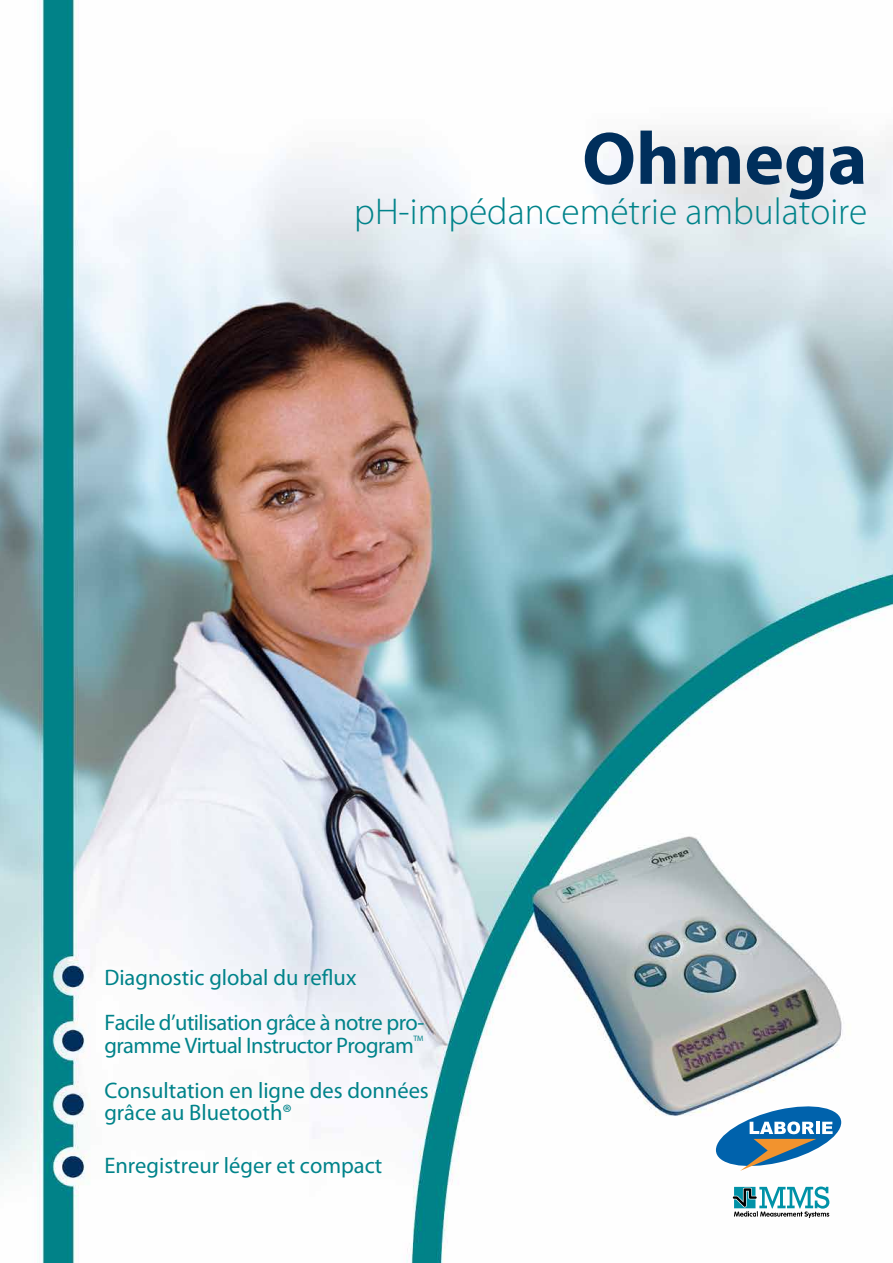
<style>
.page{position:relative;width:893px;height:1263px;background:#fff}
.page>*{position:absolute;margin:0;border:0;box-sizing:border-box;transform-origin:0 0}
.t1{font:700 75px "Myriad Pro";color:#002f5c}
.t2{font:300 37.5px "Myriad Pro";color:#00838a}
.t3{font:22.5px/45px "Myriad Pro";letter-spacing:-.025em;color:#00838a}
.t4{font:22.5px/22.5px "Myriad Pro";color:#00838a}
.t5{font:7.8px "Myriad Pro";color:#00838a}
</style>
<div class="page">
<img style="left:0;top:0;width:893px;height:1263px">
<svg style="left:733px;top:1186px;width:96px;height:32px"></svg>
<svg style="left:716px;top:1102px;width:125px;height:69px"></svg>
<h1 class="t1" style="left:582px;top:110px;width:287px">Ohmega</h1>
<h2 class="t2" style="left:354px;top:191px;width:515px">pH-impédancemétrie ambulatoire</h2>
<p class="t3" style="left:104px;top:955px;width:321px">Diagnostic global du reflux<br>Facile d’utilisation grâce à notre pro-</p>
<p class="t3" style="left:104px;top:1022px;width:311px">gramme Virtual Instructor Program</p>
<p class="t5" style="left:413px;top:1033px;width:12px">TM</p>
<p class="t4" style="left:104px;top:1079px;width:326px">Consultation en ligne des données grâce au Bluetooth®</p>
<p class="t4" style="left:104px;top:1154px;width:279px">Enregistreur léger et compact</p>
</div>
